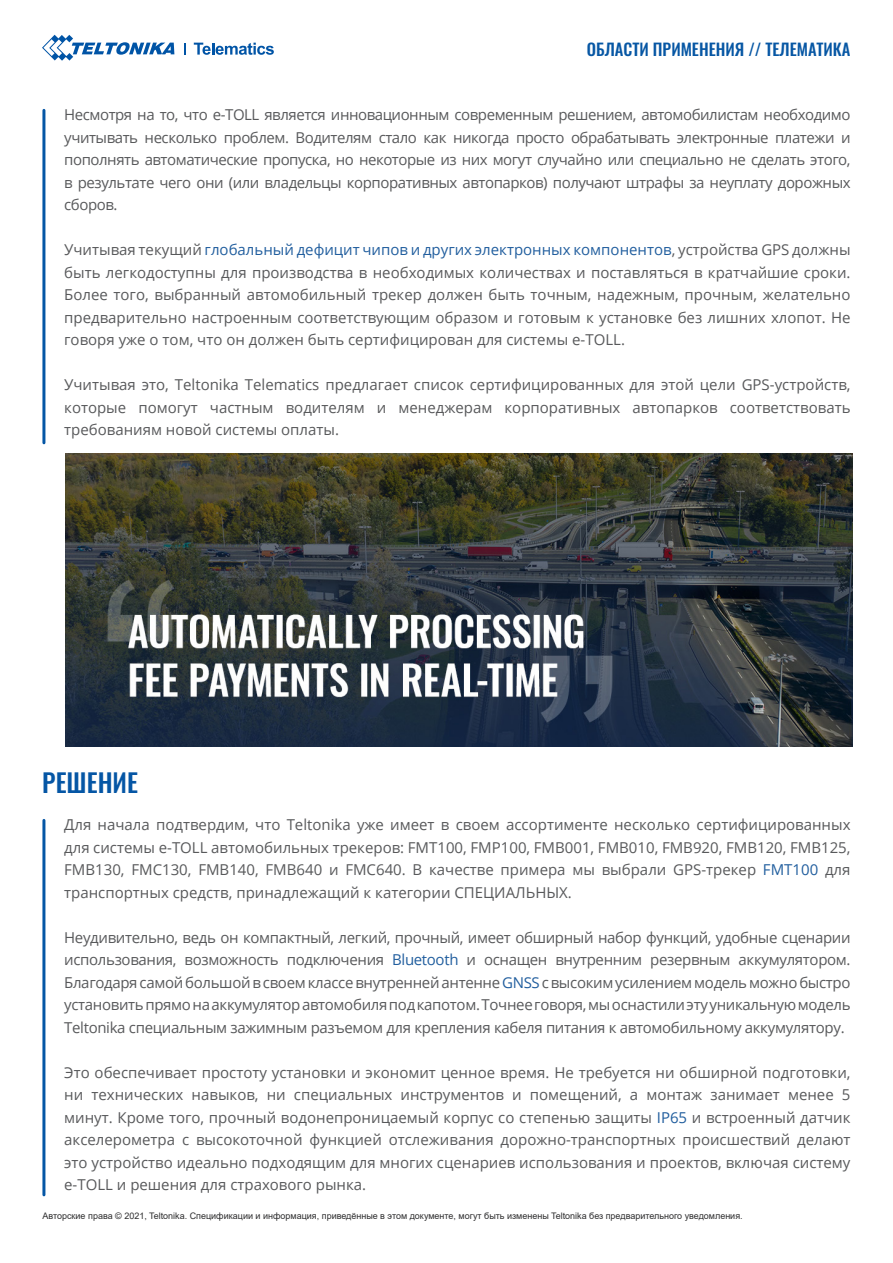
<style>
.page{position:relative;width:893px;height:1263px;background:#fff}
.page>*{position:absolute;margin:0;border:0;box-sizing:border-box;transform-origin:0 0}
.t1{font:500 25.5px "Oswald";color:#0556a5}
.t2{font:500 16.5px "Oswald";color:#0757a4}
.t3{font:15px/22.5px "Open Sans";color:#58595b;text-align:justify}
.t4{font:9px "Arial";color:#2e2e2f}
.s1{color:#215e9e}
</style>
<div class="page">
<hr style="left:42px;top:110px;width:3px;height:333px;background:#0556a5">
<hr style="left:42px;top:820px;width:3px;height:375px;background:#0556a5">
<svg style="left:184px;top:43px;width:1px;height:12px"></svg>
<svg style="left:42px;top:35px;width:132px;height:26px"></svg>
<svg style="left:194px;top:43px;width:80px;height:12px"></svg>
<img style="left:66px;top:454px;width:787px;height:293px">
<p class="t2" style="left:587px;top:41px;width:265px">ОБЛАСТИ ПРИМЕНЕНИЯ // ТЕЛЕМАТИКА</p>
<p class="t3" style="left:64px;top:103px;width:788px">Несмотря на то, что e-TOLL является инновационным современным решением, автомобилистам необходимо учитывать несколько проблем. Водителям стало как никогда просто обрабатывать электронные платежи и пополнять автоматические пропуска, но некоторые из них могут случайно или специально не сделать этого, в результате чего они (или владельцы корпоративных автопарков) получают штрафы за неуплату дорожных сборов.</p>
<p class="t3" style="left:64px;top:238px;width:788px">Учитывая текущий <span class="s1">глобальный дефицит чипов и других электронных компонентов</span>, устройства GPS должны быть легкодоступны для производства в необходимых количествах и поставляться в кратчайшие сроки.<br>Более того, выбранный автомобильный трекер должен быть точным, надежным, прочным, желательно предварительно настроенным соответствующим образом и готовым к установке без лишних хлопот. Не говоря уже о том, что он должен быть сертифицирован для системы e-TOLL.</p>
<p class="t3" style="left:64px;top:373px;width:788px">Учитывая это, Teltonika Telematics предлагает список сертифицированных для этой цели GPS-устройств, которые помогут частным водителям и менеджерам корпоративных автопарков соответствовать требованиям новой системы оплаты.</p>
<h1 class="t1" style="left:42px;top:769px;width:97px">РЕШЕНИЕ</h1>
<p class="t3" style="left:64px;top:813px;width:788px">Для начала подтвердим, что Teltonika уже имеет в своем ассортименте несколько сертифицированных для системы e-TOLL автомобильных трекеров: FMT100, FMP100, FMB001, FMB010, FMB920, FMB120, FMB125, FMB130, FMC130, FMB140, FMB640 и FMC640. В качестве примера мы выбрали GPS-трекер <span class="s1">FMT100</span> для транспортных средств, принадлежащий к категории СПЕЦИАЛЬНЫХ.</p>
<p class="t3" style="left:64px;top:926px;width:788px">Неудивительно, ведь он компактный, легкий, прочный, имеет обширный набор функций, удобные сценарии использования, возможность подключения <span class="s1">Bluetooth</span> и оснащен внутренним резервным аккумулятором.<br>Благодаря самой большой в своем классе внутренней антенне <span class="s1">GNSS</span> с высоким усилением модель можно быстро установить прямо на аккумулятор автомобиля под капотом. Точнее говоря, мы оснастили эту уникальную модель Teltonika специальным зажимным разъемом для крепления кабеля питания к автомобильному аккумулятору.</p>
<p class="t3" style="left:64px;top:1061px;width:788px">Это обеспечивает простоту установки и экономит ценное время. Не требуется ни обширной подготовки, ни технических навыков, ни специальных инструментов и помещений, а монтаж занимает менее 5 минут. Кроме того, прочный водонепроницаемый корпус со степенью защиты <span class="s1">IP65</span> и встроенный датчик акселерометра с высокоточной функцией отслеживания дорожно-транспортных происшествий делают это устройство идеально подходящим для многих сценариев использования и проектов, включая систему e-TOLL и решения для страхового рынка.</p>
<p class="t4" style="left:43px;top:1210px;width:702px">Авторские права © 2021, Teltonika. Спецификации и информация, приведённые в этом документе, могут быть изменены Teltonika без предварительного уведомления.</p>
</div>
